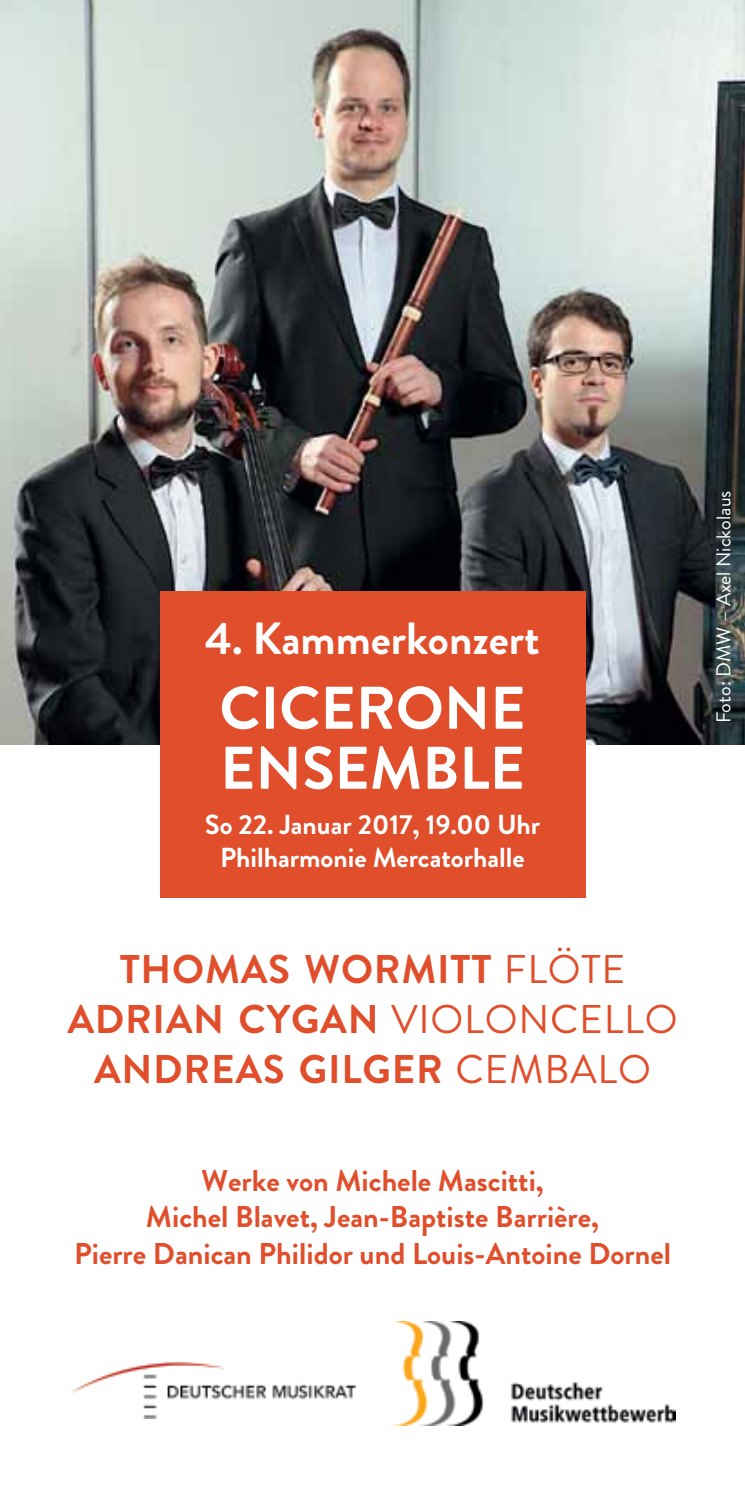
<style>
.page{position:relative;width:745px;height:1489px;background:#fff}
.page>*{position:absolute;margin:0;border:0;box-sizing:border-box;transform-origin:0 0}
.t1{font:700 60px/60px "Brandon";color:#fff}
.t2{font:700 45px "Brandon";color:#fff}
.t3{font:700 40px/50px "Brandon";letter-spacing:.02em;color:#e04e2b;text-align:center}
.t4{font:700 30px/36px "Brandon";color:#e04e2b;text-align:center}
.t5{font:700 27.5px/33px "Brandon";color:#fff;text-align:center}
.t6{font:20px "Brandon";color:#fff}
.s1{font-weight:400}
</style>
<div class="page">
<img style="left:0;top:0;width:744px;height:744px">
<div style="left:159px;top:591px;width:426px;height:306px;background:#e04e2b"></div>
<img style="left:391px;top:1321px;width:283px;height:104px">
<img style="left:71px;top:1362px;width:284px;height:55px">
<h2 class="t2" style="left:205px;top:606px;width:336px">4. Kammerkonzert</h2>
<h1 class="t1" style="left:219px;top:679px;width:307px">CICERONE<br>ENSEMBLE</h1>
<p class="t5" style="left:205px;top:808px;width:336px">So 22. Januar 2017, 19.00 Uhr<br>Philharmonie Mercatorhalle</p>
<h3 class="t3" style="left:67px;top:945px;width:611px">THOMAS WORMITT <span class="s1">FLÖTE<br></span>ADRIAN CYGAN <span class="s1">VIOLONCELLO<br></span>ANDREAS GILGER <span class="s1">CEMBALO</span></h3>
<p class="t4" style="left:74px;top:1163px;width:598px">Werke von Michele Mascitti,<br>Michel Blavet, Jean-Baptiste Barrière,<br>Pierre Danican Philidor und Louis-Antoine Dornel</p>
<p class="t6" style="left:709px;top:723px;width:234px;rotate:-90deg">Foto: DMW – Axel Nickolaus</p>
</div>
